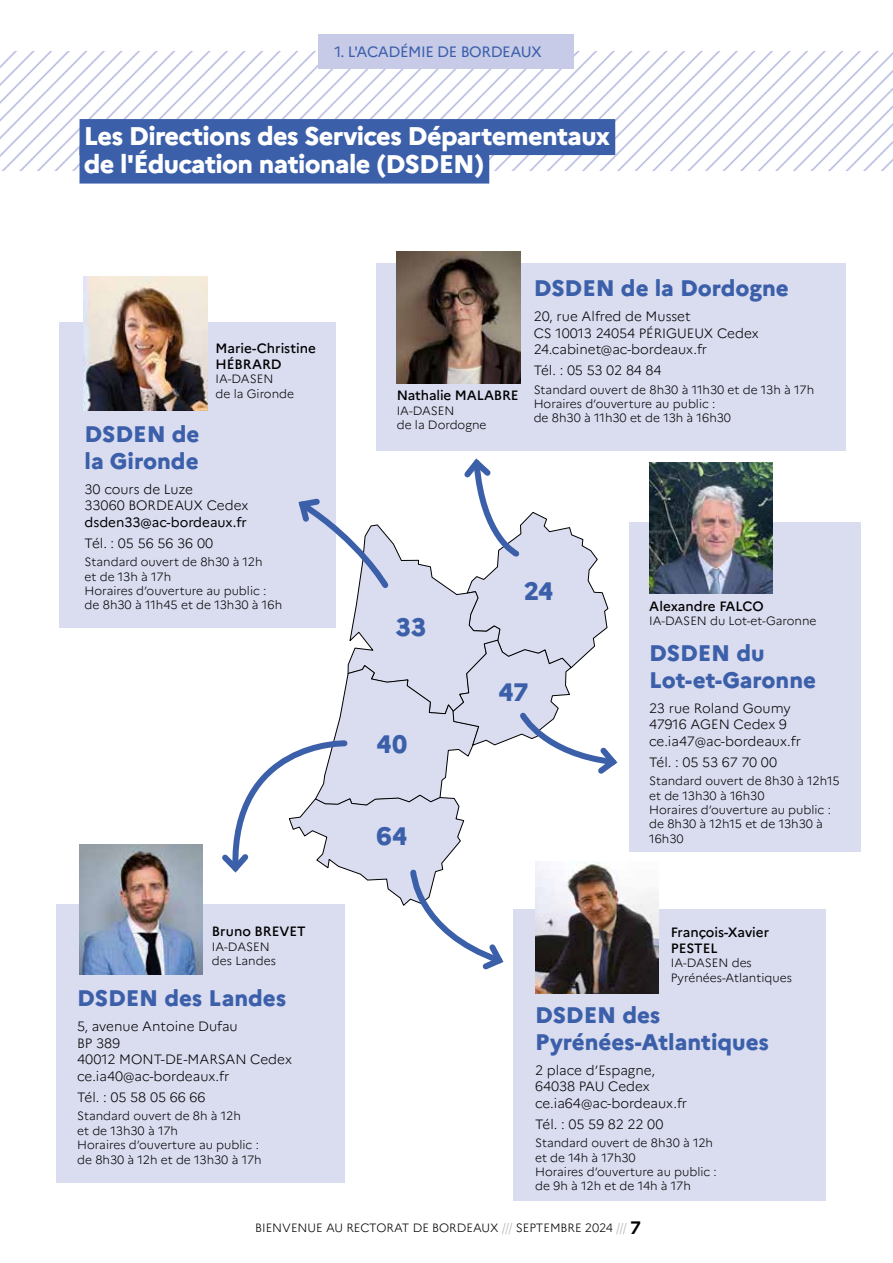
<style>
.page{position:relative;width:893px;height:1263px;background:#fff}
.page>*{position:absolute;margin:0;border:0;box-sizing:border-box;transform-origin:0 0}
.t1{font:800 25.5px/28.5px "Marianne";letter-spacing:-.025em;color:#fff}
.t2{font:800 25.2px "Marianne";color:#3b5fa9}
.t3{font:800 22.5px/27px "Marianne";color:#3b5fa9}
.t4{font:15px "Marianne";letter-spacing:-.025em;color:#3b5fa9}
.t5{font:300 13.5px/16.5px "Marianne";color:#000}
.t6{font:500 13.5px/16.2px "Marianne";color:#000}
.t7{font:13.5px "Marianne";color:#000}
.t8{font:300 12px/14.4px "Marianne";color:#000}
.s1{color:#b3b2b2}
.s2{font-weight:700;font-size:18px}
</style>
<div class="page">
<img style="left:0;top:51px;width:893px;height:119px">
<div style="left:319px;top:34px;width:255px;height:34px;background:#c7cbe8"></div>
<div style="left:60px;top:322px;width:276px;height:306px;background:#dadcf0"></div>
<div style="left:629px;top:523px;width:232px;height:329px;background:#dadcf0"></div>
<div style="left:376px;top:264px;width:470px;height:187px;background:#dadcf0"></div>
<div style="left:56px;top:904px;width:288px;height:279px;background:#dadcf0"></div>
<div style="left:514px;top:909px;width:312px;height:291px;background:#dadcf0"></div>
<img style="left:84px;top:276px;width:123px;height:134px">
<img style="left:79px;top:844px;width:124px;height:130px">
<img style="left:649px;top:462px;width:123px;height:131px">
<div style="left:80px;top:119px;width:535px;height:36px;background:#3b5fa9"></div>
<div style="left:80px;top:148px;width:409px;height:36px;background:#3b5fa9"></div>
<img style="left:535px;top:892px;width:123px;height:102px">
<svg style="left:222px;top:458px;width:400px;height:516px"></svg>
<img style="left:397px;top:251px;width:123px;height:132px">
<p class="t4" style="left:334px;top:40px;width:209px">1. L'ACADÉMIE DE BORDEAUX</p>
<h1 class="t1" style="left:84px;top:119px;width:528px">Les Directions des Services Départementaux de l'Éducation nationale (DSDEN)</h1>
<p class="t6" style="left:216px;top:339px;width:102px">Marie-Christine<br>HÉBRARD</p>
<p class="t8" style="left:216px;top:371px;width:80px">IA-DASEN<br>de la Gironde</p>
<h3 class="t3" style="left:85px;top:418px;width:116px">DSDEN de la Gironde</h3>
<p class="t5" style="left:85px;top:480px;width:165px">30 cours de Luze<br>33060 BORDEAUX Cedex</p>
<p class="t7" style="left:85px;top:512px;width:164px">dsden33@ac-bordeaux.fr</p>
<p class="t5" style="left:85px;top:533px;width:130px">Tél. : 05 56 56 36 00</p>
<p class="t8" style="left:85px;top:554px;width:199px">Standard ouvert de 8h30 à 12h<br>et de 13h à 17h<br>Horaires d’ouverture au public : de 8h30 à 11h45 et de 13h30 à 16h</p>
<p class="t6" style="left:212px;top:922px;width:95px">Bruno BREVET</p>
<p class="t8" style="left:212px;top:938px;width:65px">IA-DASEN des Landes</p>
<h3 class="t3" style="left:77px;top:983px;width:211px">DSDEN des Landes</h3>
<p class="t5" style="left:77px;top:1017px;width:216px">5, avenue Antoine Dufau<br>BP 389<br>40012 MONT-DE-MARSAN Cedex ce.ia40@ac-bordeaux.fr</p>
<p class="t5" style="left:77px;top:1087px;width:130px">Tél. : 05 58 05 66 66</p>
<p class="t8" style="left:77px;top:1108px;width:186px">Standard ouvert de 8h à 12h<br>et de 13h30 à 17h<br>Horaires d’ouverture au public : de 8h30 à 12h et de 13h30 à 17h</p>
<p class="t6" style="left:397px;top:386px;width:123px">Nathalie MALABRE</p>
<p class="t8" style="left:397px;top:402px;width:91px">IA-DASEN<br>de la Dordogne</p>
<h3 class="t3" style="left:534px;top:273px;width:257px">DSDEN de la Dordogne</h3>
<p class="t5" style="left:534px;top:307px;width:227px">20, rue Alfred de Musset<br>CS 10013 24054 PÉRIGUEUX Cedex<br>24.cabinet@ac-bordeaux.fr</p>
<p class="t5" style="left:534px;top:361px;width:129px">Tél. : 05 53 02 84 84</p>
<p class="t8" style="left:534px;top:381px;width:282px">Standard ouvert de 8h30 à 11h30 et de 13h à 17h<br>Horaires d’ouverture au public :<br>de 8h30 à 11h30 et de 13h à 16h30</p>
<h2 class="t2" style="left:396px;top:608px;width:32px">33</h2>
<h2 class="t2" style="left:377px;top:725px;width:32px">40</h2>
<h2 class="t2" style="left:377px;top:817px;width:32px">64</h2>
<h2 class="t2" style="left:524px;top:571px;width:30px">24</h2>
<h2 class="t2" style="left:499px;top:673px;width:31px">47</h2>
<p class="t6" style="left:649px;top:597px;width:116px">Alexandre FALCO</p>
<p class="t8" style="left:649px;top:613px;width:169px">IA-DASEN du Lot-et-Garonne</p>
<h3 class="t3" style="left:649px;top:637px;width:169px">DSDEN du<br>Lot-et-Garonne</h3>
<p class="t5" style="left:649px;top:699px;width:153px">23 rue Roland Goumy<br>47916 AGEN Cedex 9 ce.ia47@ac-bordeaux.fr</p>
<p class="t5" style="left:649px;top:752px;width:130px">Tél. : 05 53 67 70 00</p>
<p class="t8" style="left:649px;top:773px;width:192px">Standard ouvert de 8h30 à 12h15 et de 13h30 à 16h30<br>Horaires d’ouverture au public : de 8h30 à 12h15 et de 13h30 à<br>16h30</p>
<p class="t6" style="left:671px;top:922px;width:100px">François-Xavier<br>PESTEL</p>
<p class="t8" style="left:671px;top:955px;width:123px">IA-DASEN des<br>Pyrénées-Atlantiques</p>
<h3 class="t3" style="left:535px;top:999px;width:235px">DSDEN des<br>Pyrénées-Atlantiques</h3>
<p class="t5" style="left:535px;top:1061px;width:154px">2 place d’Espagne,<br>64038 PAU Cedex ce.ia64@ac-bordeaux.fr</p>
<p class="t5" style="left:535px;top:1114px;width:130px">Tél. : 05 59 82 22 00</p>
<p class="t8" style="left:535px;top:1135px;width:183px">Standard ouvert de 8h30 à 12h et de 14h à 17h30<br>Horaires d’ouverture au public : de 9h à 12h et de 14h à 17h</p>
<p class="t8" style="left:255px;top:1220px;width:387px">BIENVENUE AU RECTORAT DE BORDEAUX <span class="s1">///</span> SEPTEMBRE 2024 <span class="s1">///</span> <span class="s2">7</span></p>
</div>
